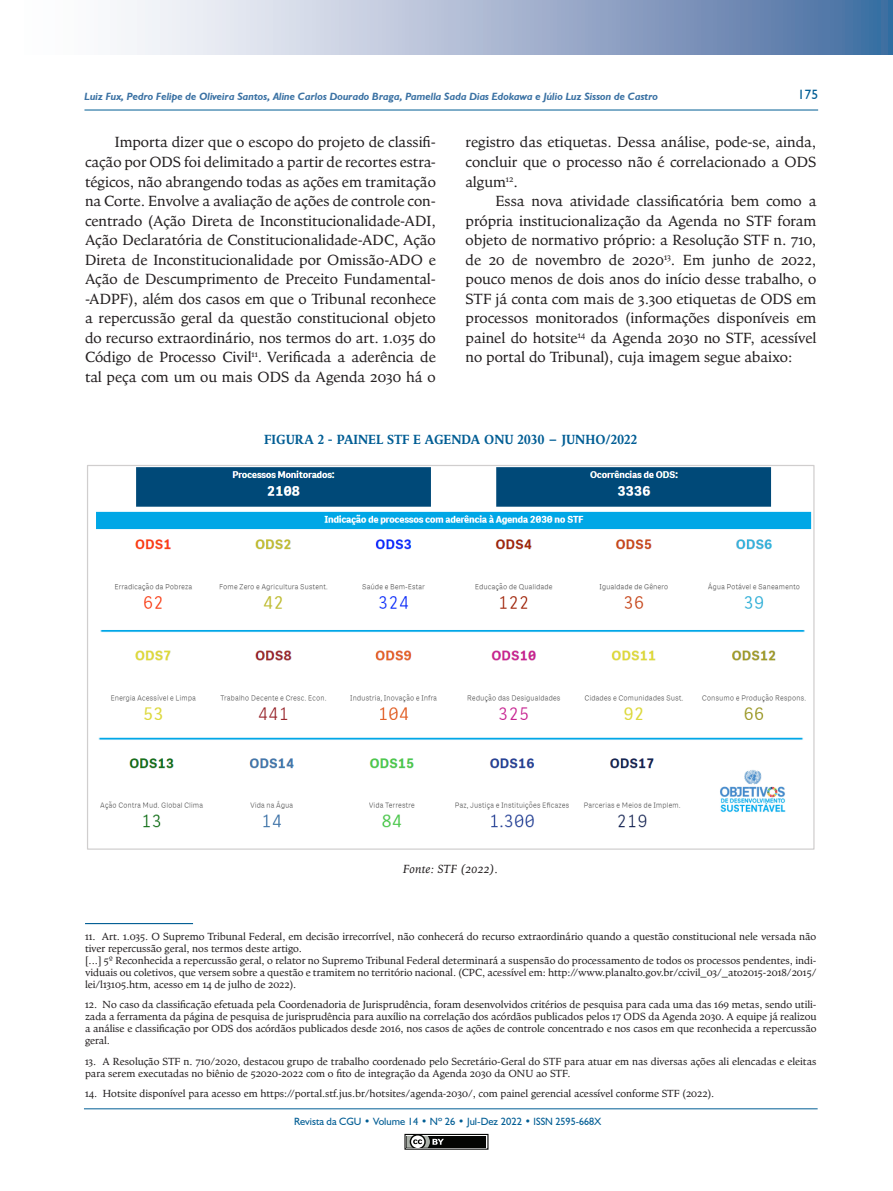
<style>
.page{position:relative;width:893px;height:1191px;background:#fff}
.page>*{position:absolute;margin:0;border:0;box-sizing:border-box;transform-origin:0 0}
.TEXTO_DUAS_COLUNAS{font:15px/19.5px "Goodchild Pro";color:#231f20;text-align:justify}
.TITULO_TABELA_E_GRAF{font:700 13.5px "Goodchild Pro";color:#015d94;scale:.93 1}
.t1{font:13.5px "Humanist 521 BT";color:#015d94}
.FONTE_DE_DADOS_TABEL{font:italic 12px "Goodchild Pro";color:#231f20}
.NOTA_DE_RODAPÉ{font:10.5px/12px "Goodchild Pro";color:#231f20}
.t2{font:italic 700 10.5px "Humanist 521 BT";color:#3a71a3}
.t3{font:10.5px "Humanist 521 BT";color:#015d94}
</style>
<div class="page">
<svg style="left:125px;top:0;width:768px;height:54px;background:#a3b4cf"></svg>
<hr style="left:84px;top:110px;width:734px;height:1px;background:#015d94">
<hr style="left:84px;top:1108px;width:734px;height:1px;background:#015d94">
<div style="left:404px;top:1133px;width:84px;height:16px;border:1px solid #040503"></div>
<div style="left:407px;top:1135px;width:79px;height:12px;background:#040503"></div>
<svg style="left:404px;top:1133px;width:40px;height:17px"></svg>
<hr style="left:85px;top:923px;width:108px;height:1px;background:#015d94">
<img style="left:96px;top:467px;width:716px;height:361px">
<p class="t2" style="left:84px;top:90px;width:575px">Luiz Fux, Pedro Felipe de Oliveira Santos, Aline Carlos Dourado Braga, Pamella Sada Dias Edokawa e Júlio Luz Sisson de Castro</p>
<p class="t1" style="left:798px;top:86px;width:22px">175</p>
<p class="TEXTO_DUAS_COLUNAS" style="left:85px;top:133px;width:352px;text-indent:30px">Importa dizer que o escopo do projeto de classifi&shy;cação por ODS foi delimitado a partir de recortes estra&shy;tégicos, não abrangendo todas as ações em tramitação na Corte. Envolve a avaliação de ações de controle con&shy;centrado (Ação Direta de Inconstitucionalidade-ADI, Ação Declaratória de Constitucionalidade-ADC, Ação Direta de Inconstitucionalidade por Omissão-ADO e Ação de Descumprimento de Preceito Fundamental--ADPF), além dos casos em que o Tribunal reconhece a repercussão geral da questão constitucional objeto do recurso extraordinário, nos termos do art. 1.035 do Código de Processo Civil<sup>11</sup>. Verificada a aderência de tal peça com um ou mais ODS da Agenda 2030 há o</p>
<p class="TEXTO_DUAS_COLUNAS" style="left:466px;top:133px;width:352px">registro das etiquetas. Dessa análise, pode-se, ainda, concluir que o processo não é correlacionado a ODS algum<sup>12</sup>.</p>
<p class="TEXTO_DUAS_COLUNAS" style="left:466px;top:191px;width:352px;text-indent:30px">Essa nova atividade classificatória bem como a própria institucionalização da Agenda no STF foram objeto de normativo próprio: a Resolução STF n. 710, de 20 de novembro de 2020<sup>13</sup>. Em junho de 2022, pouco menos de dois anos do início desse trabalho, o STF já conta com mais de 3.300 etiquetas de ODS em processos monitorados (informações disponíveis em painel do hotsite<sup>14</sup> da Agenda 2030 no STF, acessível no portal do Tribunal), cuja imagem segue abaixo:</p>
<p class="TITULO_TABELA_E_GRAF" style="left:264px;top:432px;width:403px">FIGURA 2 - PAINEL STF E AGENDA ONU 2030 – JUNHO/2022</p>
<p class="FONTE_DE_DADOS_TABEL" style="left:403px;top:862px;width:97px">Fonte: STF (2022).</p>
<p class="NOTA_DE_RODAPÉ" style="left:85px;top:930px;width:733px">11. Art. 1.035. O Supremo Tribunal Federal, em decisão irrecorrível, não conhecerá do recurso extraordinário quando a questão constitucional nele versada não tiver repercussão geral, nos termos deste artigo.</p>
<p class="NOTA_DE_RODAPÉ" style="left:85px;top:954px;width:733px;text-align:justify">[...] 5º Reconhecida a repercussão geral, o relator no Supremo Tribunal Federal determinará a suspensão do processamento de todos os processos pendentes, indi&shy;viduais ou coletivos, que versem sobre a questão e tramitem no território nacional. (CPC, acessível em: http://www.planalto.gov.br/ccivil_03/_ato2015-2018/2015/ lei/l13105.htm, acesso em 14 de julho de 2022).</p>
<p class="NOTA_DE_RODAPÉ" style="left:85px;top:998px;width:733px;text-align:justify">12. No caso da classificação efetuada pela Coordenadoria de Jurisprudência, foram desenvolvidos critérios de pesquisa para cada uma das 169 metas, sendo utili&shy;zada a ferramenta da página de pesquisa de jurisprudência para auxílio na correlação dos acórdãos publicados pelos 17 ODS da Agenda 2030. A equipe já realizou a análise e classificação por ODS dos acórdãos publicados desde 2016, nos casos de ações de controle concentrado e nos casos em que reconhecida a repercussão geral.</p>
<p class="NOTA_DE_RODAPÉ" style="left:85px;top:1055px;width:733px">13. A Resolução STF n. 710/2020, destacou grupo de trabalho coordenado pelo Secretário-Geral do STF para atuar em nas diversas ações ali elencadas e eleitas para serem executadas no biênio de 52020-2022 com o fito de integração da Agenda 2030 da ONU ao STF.</p>
<p class="NOTA_DE_RODAPÉ" style="left:85px;top:1087px;width:631px">14. Hotsite disponível para acesso em https://portal.stf.jus.br/hotsites/agenda-2030/, com painel gerencial acessível conforme STF (2022).</p>
<p class="t3" style="left:294px;top:1115px;width:309px">Revista da CGU • Volume 14 • Nº 26 • Jul-Dez 2022 • ISSN 2595-668X</p>
</div>
